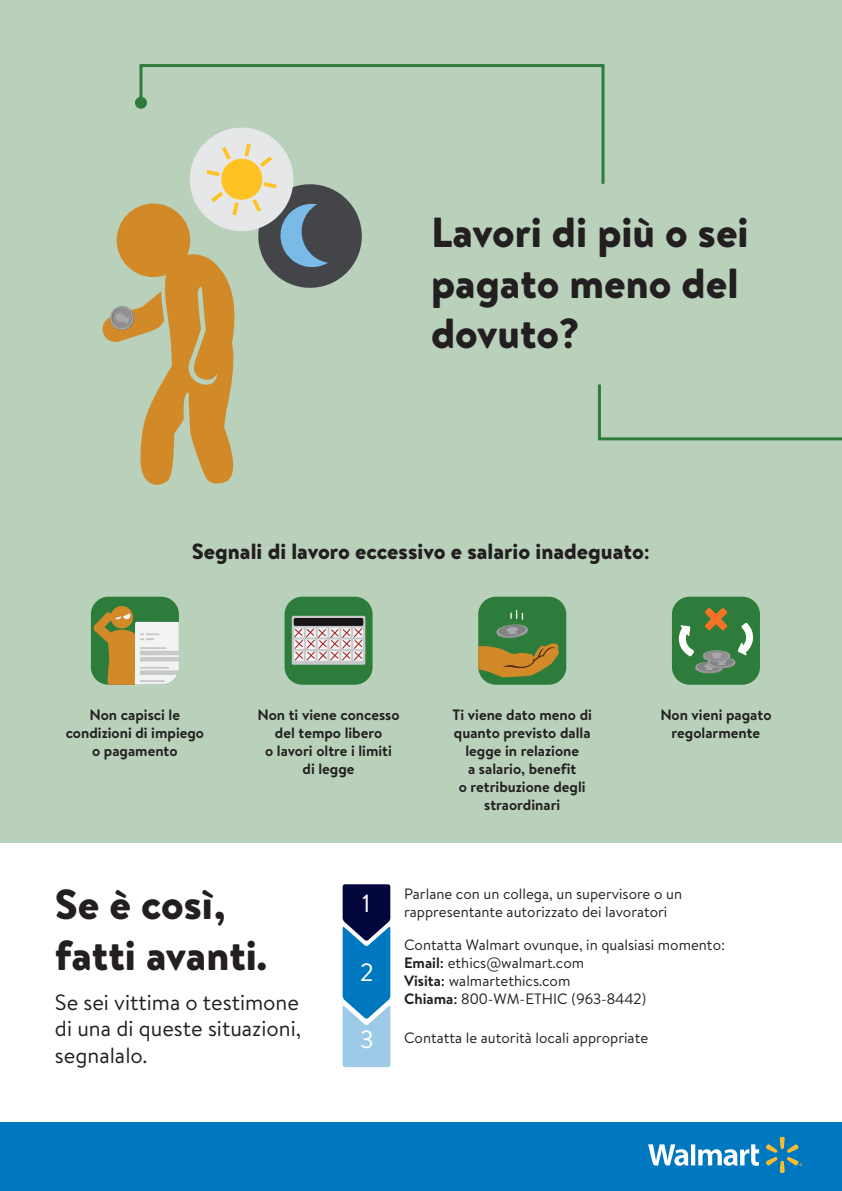
<style>
.page{position:relative;width:842px;height:1191px;background:#fff}
.page>*{position:absolute;margin:0;border:0;box-sizing:border-box;transform-origin:0 0}
.t1{font:900 42px/50.4px "Bogle";color:#231f20}
.t2{font:25px "Bogle";color:#fff}
.t3{font:22px/26.4px "Bogle";color:#231f20;text-align:justify}
.t4{font:900 22px "Bogle";color:#231f20}
.t5{font:15px/18px "Bogle";color:#231f20}
.t6{font:700 15px/18px "Bogle";color:#231f20;text-align:center}
.s1{font-weight:700}
</style>
<div class="page">
<div style="left:0;top:0;width:842px;height:842px;background:#b9d1ba"></div>
<div style="left:91px;top:596px;width:88px;height:88px;background:#2e7c3b;border-radius:18px"></div>
<div style="left:111px;top:606px;width:22px;height:22px;background:#d28a29;border-radius:50%"></div>
<svg style="left:93px;top:612px;width:86px;height:73px"></svg>
<div style="left:285px;top:596px;width:88px;height:88px;background:#2e7c3b;border-radius:18px"></div>
<svg style="left:292px;top:616px;width:73px;height:48px"></svg>
<div style="left:294px;top:618px;width:69px;height:8px;background:#181415;border-radius:2px"></div>
<svg style="left:353px;top:651px;width:10px;height:10px"></svg>
<svg style="left:294px;top:628px;width:68px;height:32px;background:#d9c3c5"></svg>
<div style="left:478px;top:596px;width:88px;height:88px;background:#2e7c3b;border-radius:18px"></div>
<svg style="left:478px;top:610px;width:81px;height:67px"></svg>
<div style="left:672px;top:596px;width:88px;height:88px;background:#2e7c3b;border-radius:18px"></div>
<svg style="left:678px;top:608px;width:75px;height:65px"></svg>
<svg style="left:138px;top:64px;width:467px;height:120px"></svg>
<div style="left:135px;top:97px;width:12px;height:12px;background:#2e7c3b;border-radius:50%"></div>
<svg style="left:597px;top:384px;width:245px;height:57px"></svg>
<svg style="left:102px;top:123px;width:267px;height:362px"></svg>
<div style="left:0;top:1122px;width:842px;height:69px;background:#0078c0"></div>
<svg style="left:648px;top:1144px;width:111px;height:22px"></svg>
<svg style="left:766px;top:1136px;width:36px;height:37px"></svg>
<svg style="left:343px;top:884px;width:47px;height:183px;background:#3d7bad"></svg>
<p class="t1" style="left:431px;top:207px;width:319px">Lavori di più o sei pagato meno del dovuto?</p>
<p class="t4" style="left:192px;top:535px;width:460px">Segnali di lavoro eccessivo e salario inadeguato:</p>
<p class="t6" style="left:66px;top:705px;width:140px">Non capisci le condizioni di impiego o pagamento</p>
<p class="t6" style="left:258px;top:705px;width:144px">Non ti viene concesso del tempo libero<br>o lavori oltre i limiti di legge</p>
<p class="t6" style="left:453px;top:705px;width:141px">Ti viene dato meno di quanto previsto dalla legge in relazione<br>a salario, benefit<br>o retribuzione degli straordinari</p>
<p class="t6" style="left:660px;top:705px;width:113px">Non vieni pagato regolarmente</p>
<p class="t1" style="left:55px;top:878px;width:214px">Se è così, fatti avanti.</p>
<p class="t2" style="left:362px;top:885px;width:10px">1</p>
<p class="t2" style="left:360px;top:955px;width:15px">2</p>
<p class="t3" style="left:55px;top:988px;width:248px">Se sei vittima o testimone di una di queste situazioni, segnalalo.</p>
<p class="t2" style="left:360px;top:1021px;width:15px">3</p>
<p class="t5" style="left:404px;top:884px;width:279px">Parlane con un collega, un supervisore o un rappresentante autorizzato dei lavoratori</p>
<p class="t5" style="left:404px;top:935px;width:322px">Contatta Walmart ovunque, in qualsiasi momento:</p>
<p class="t5" style="left:404px;top:953px;width:244px"><span class="s1">Email:</span> ethics@walmart.com<br><span class="s1">Visita:</span> walmartethics.com<br><span class="s1">Chiama:</span> 800-WM-ETHIC (963-8442)</p>
<p class="t5" style="left:404px;top:1028px;width:246px">Contatta le autorità locali appropriate</p>
</div>
